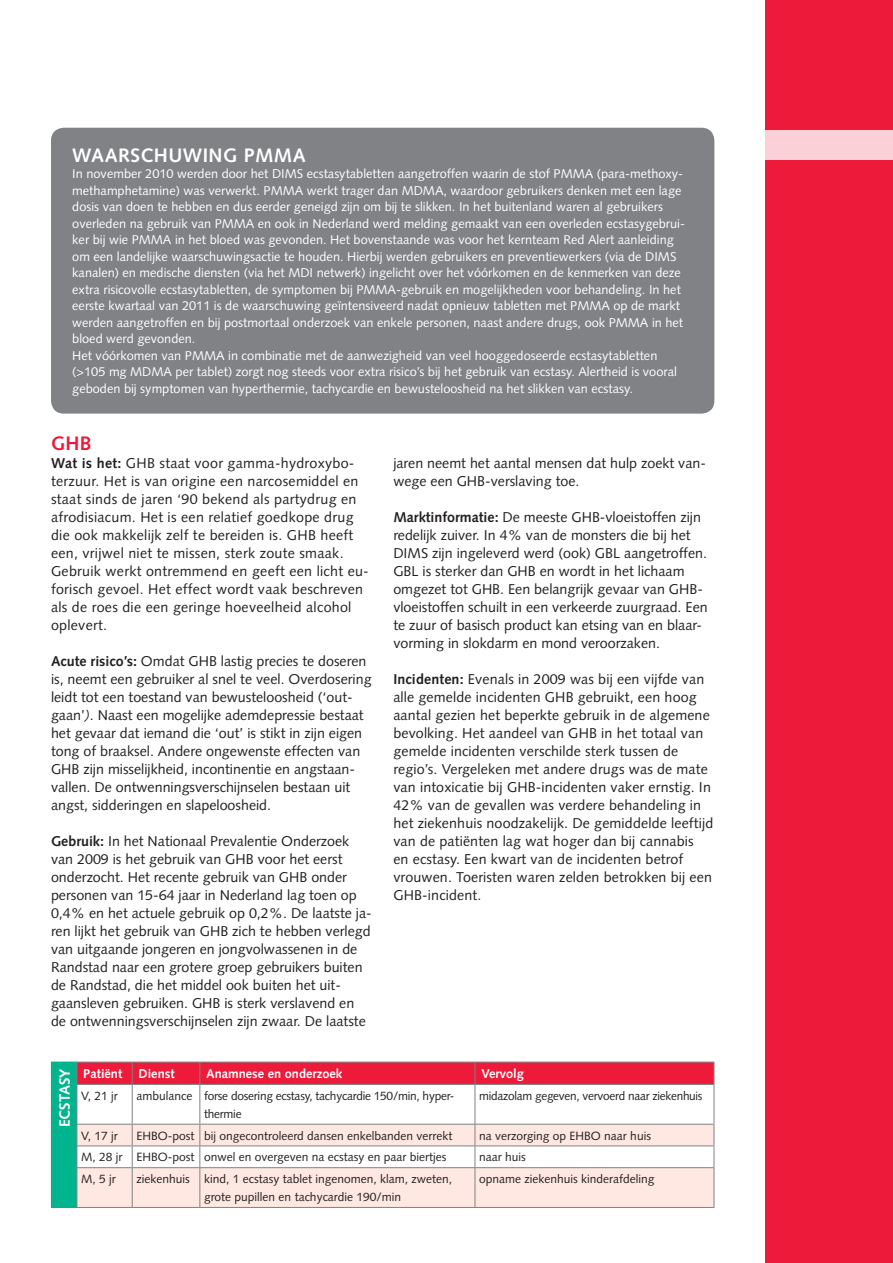
<style>
.page{position:relative;width:893px;height:1263px;background:#fff}
.page>*{position:absolute;margin:0;border:0;box-sizing:border-box;transform-origin:0 0}
.t1{font:700 19.5px "Syntax LT Std";letter-spacing:.02em;color:#fff}
.t2{font:700 19.5px "Syntax LT Std";color:#ed1a3a}
.t3{font:700 15px "Syntax LT Std";color:#fff}
.t4{font:14.25px/18px "Syntax LT Std";color:#231f20}
.t5{font:14.25px/18px "Syntax LT Std";letter-spacing:.02em;color:#231f20}
.t6{font:12.75px/16.5px "Syntax LT Std";color:#fff}
.t7{font:700 12.75px "Syntax LT Std";color:#fff}
.t8{font:12px/18px "Syntax LT Std";color:#231f20}
.t9{font:12px/18px "Syntax LT Std";letter-spacing:-.02em;color:#231f20}
.s1{font-weight:700}
.s2{font-style:italic}
</style>
<div class="page">
<div style="left:765px;top:0;width:128px;height:1263px;background:#ed1a3a"></div>
<div style="left:765px;top:130px;width:128px;height:29px;background:#fbd1d7"></div>
<div style="left:51px;top:128px;width:663px;height:286px;background:#808285;border-radius:13px"></div>
<div style="left:51px;top:1062px;width:26px;height:145px;background:#00b48d"></div>
<svg style="left:78px;top:1125px;width:636px;height:82px;fill:#fee8e1"></svg>
<svg style="left:51px;top:1207px;width:26px;height:1px"></svg>
<svg style="left:76px;top:1062px;width:639px;height:22px;background:#e81e3d"></svg>
<hr style="left:77px;top:1084px;width:55px;height:1px;background:#808285">
<hr style="left:77px;top:1085px;width:1px;height:39px;background:#808285">
<hr style="left:132px;top:1084px;width:68px;height:1px;background:#808285">
<hr style="left:132px;top:1085px;width:1px;height:39px;background:#808285">
<hr style="left:200px;top:1084px;width:275px;height:1px;background:#808285">
<hr style="left:199px;top:1085px;width:1px;height:39px;background:#808285">
<hr style="left:475px;top:1084px;width:239px;height:1px;background:#808285">
<hr style="left:475px;top:1085px;width:1px;height:39px;background:#808285">
<hr style="left:714px;top:1085px;width:1px;height:39px;background:#808285">
<hr style="left:77px;top:1124px;width:55px;height:1px;background:#808285">
<hr style="left:132px;top:1124px;width:68px;height:1px;background:#808285">
<hr style="left:200px;top:1124px;width:275px;height:1px;background:#808285">
<hr style="left:475px;top:1124px;width:239px;height:1px;background:#808285">
<hr style="left:77px;top:1145px;width:55px;height:1px;background:#808285">
<svg style="left:77px;top:1124px;width:1px;height:43px"></svg>
<hr style="left:132px;top:1145px;width:68px;height:1px;background:#808285">
<svg style="left:132px;top:1124px;width:1px;height:43px"></svg>
<hr style="left:200px;top:1145px;width:275px;height:1px;background:#808285">
<svg style="left:199px;top:1124px;width:1px;height:43px"></svg>
<hr style="left:475px;top:1145px;width:239px;height:1px;background:#808285">
<svg style="left:475px;top:1124px;width:1px;height:43px"></svg>
<svg style="left:714px;top:1124px;width:1px;height:43px"></svg>
<hr style="left:77px;top:1167px;width:55px;height:1px;background:#808285">
<hr style="left:77px;top:1168px;width:1px;height:39px;background:#808285">
<hr style="left:132px;top:1167px;width:68px;height:1px;background:#808285">
<hr style="left:132px;top:1168px;width:1px;height:39px;background:#808285">
<hr style="left:200px;top:1167px;width:275px;height:1px;background:#808285">
<hr style="left:199px;top:1168px;width:1px;height:39px;background:#808285">
<hr style="left:475px;top:1167px;width:239px;height:1px;background:#808285">
<hr style="left:475px;top:1168px;width:1px;height:39px;background:#808285">
<hr style="left:714px;top:1168px;width:1px;height:39px;background:#808285">
<hr style="left:77px;top:1207px;width:55px;height:1px;background:#808285">
<hr style="left:132px;top:1207px;width:68px;height:1px;background:#808285">
<hr style="left:200px;top:1207px;width:275px;height:1px;background:#808285">
<hr style="left:475px;top:1207px;width:239px;height:1px;background:#808285">
<h1 class="t1" style="left:72px;top:144px;width:235px">WAARSCHUWING PMMA</h1>
<p class="t6" style="left:72px;top:165px;width:614px">In november 2010 werden door het DIMS ecstasytabletten aangetroffen waarin de stof PMMA (para-methoxy&shy;methamphetamine) was verwerkt. PMMA werkt trager dan MDMA, waardoor gebruikers denken met een lage dosis van doen te hebben en dus eerder geneigd zijn om bij te slikken. In het buitenland waren al gebruikers overleden na gebruik van PMMA en ook in Nederland werd melding gemaakt van een overleden ecstasygebrui&shy;ker bij wie PMMA in het bloed was gevonden. Het bovenstaande was voor het kernteam Red Alert aanleiding om een landelijke waarschuwingsactie te houden. Hierbij werden gebruikers en preventiewerkers (via de DIMS kanalen) en medische diensten (via het MDI netwerk) ingelicht over het vóórkomen en de kenmerken van deze extra risicovolle ecstasytabletten, de symptomen bij PMMA-gebruik en mogelijkheden voor behandeling. In het eerste kwartaal van 2011 is de waarschuwing geïntensiveerd nadat opnieuw tabletten met PMMA op de markt werden aangetroffen en bij postmortaal onderzoek van enkele personen, naast andere drugs, ook PMMA in het bloed werd gevonden.<br>Het vóórkomen van PMMA in combinatie met de aanwezigheid van veel hooggedoseerde ecstasytabletten (&gt;105 mg MDMA per tablet) zorgt nog steeds voor extra risico’s bij het gebruik van ecstasy. Alertheid is vooral geboden bij symptomen van hyperthermie, tachycardie en bewusteloosheid na het slikken van ecstasy.</p>
<h1 class="t2" style="left:51px;top:432px;width:42px">GHB</h1>
<p class="t5" style="left:51px;top:454px;width:319px"><span class="s1">Wat is het:</span> GHB staat voor gamma-hydroxybo&shy;terzuur. Het is van origine een narcosemiddel en staat sinds de jaren ‘90 bekend als partydrug en afrodisiacum. Het is een relatief goedkope drug die ook makkelijk zelf te bereiden is. GHB heeft een, vrijwel niet te missen, sterk zoute smaak.<br>Gebruik werkt ontremmend en geeft een licht eu&shy;forisch gevoel. Het effect wordt vaak beschreven als de roes die een geringe hoeveelheid alcohol oplevert.</p>
<p class="t4" style="left:51px;top:652px;width:322px"><span class="s1">Acute risico’s:</span> Omdat GHB lastig precies te doseren is, neemt een gebruiker al snel te veel. Overdosering leidt tot een toestand van bewusteloosheid (‘out&shy;gaan’<span class="s2">)</span>. Naast een mogelijke ademdepressie bestaat het gevaar dat iemand die ‘out’ is stikt in zijn eigen tong of braaksel. Andere ongewenste effecten van GHB zijn misselijkheid, incontinentie en angstaan&shy;vallen. De ontwenningsverschijnselen bestaan uit angst, sidderingen en slapeloosheid.</p>
<p class="t4" style="left:51px;top:832px;width:322px"><span class="s1">Gebruik:</span> In het Nationaal Prevalentie Onderzoek van 2009 is het gebruik van GHB voor het eerst onderzocht. Het recente gebruik van GHB onder personen van 15-64 jaar in Nederland lag toen op 0,4% en het actuele gebruik op 0,2%. De laatste ja&shy;ren lijkt het gebruik van GHB zich te hebben verlegd van uitgaande jongeren en jongvolwassenen in de Randstad naar een grotere groep gebruikers buiten de Randstad, die het middel ook buiten het uit&shy;gaansleven gebruiken. GHB is sterk verslavend en de ontwenningsverschijnselen zijn zwaar. De laatste</p>
<p class="t4" style="left:393px;top:454px;width:314px">jaren neemt het aantal mensen dat hulp zoekt van&shy;wege een GHB-verslaving toe.</p>
<p class="t4" style="left:393px;top:508px;width:316px"><span class="s1">Marktinformatie:</span> De meeste GHB-vloeistoffen zijn redelijk zuiver. In 4% van de monsters die bij het DIMS zijn ingeleverd werd (ook) GBL aangetroffen.<br>GBL is sterker dan GHB en wordt in het lichaam omgezet tot GHB. Een belangrijk gevaar van GHB&shy;vloeistoffen schuilt in een verkeerde zuurgraad. Een te zuur of basisch product kan etsing van en blaar&shy;vorming in slokdarm en mond veroorzaken.</p>
<p class="t4" style="left:393px;top:670px;width:321px"><span class="s1">Incidenten:</span> Evenals in 2009 was bij een vijfde van alle gemelde incidenten GHB gebruikt, een hoog aantal gezien het beperkte gebruik in de algemene bevolking. Het aandeel van GHB in het totaal van gemelde incidenten verschilde sterk tussen de regio’s. Vergeleken met andere drugs was de mate van intoxicatie bij GHB-incidenten vaker ernstig. In 42% van de gevallen was verdere behandeling in het ziekenhuis noodzakelijk. De gemiddelde leeftijd van de patiënten lag wat hoger dan bij cannabis<br>en ecstasy. Een kwart van de incidenten betrof vrouwen. Toeristen waren zelden betrokken bij een GHB-incident.</p>
<p class="t3" style="left:56px;top:1127px;width:60px;rotate:-90deg">ECSTASY</p>
<p class="t7" style="left:83px;top:1066px;width:40px">Patiënt</p>
<p class="t7" style="left:139px;top:1066px;width:38px">Dienst</p>
<p class="t7" style="left:206px;top:1066px;width:138px">Anamnese en onderzoek</p>
<p class="t7" style="left:481px;top:1066px;width:44px">Vervolg</p>
<p class="t8" style="left:81px;top:1087px;width:38px">V, 21 jr</p>
<p class="t9" style="left:204px;top:1087px;width:252px;text-indent:-68px">ambulance forse dosering ecstasy, tachycardie 150/min, hyper&shy;thermie</p>
<p class="t9" style="left:479px;top:1087px;width:225px">midazolam gegeven, vervoerd naar ziekenhuis</p>
<p class="t8" style="left:81px;top:1126px;width:38px">V, 17 jr</p>
<p class="t8" style="left:136px;top:1126px;width:318px">EHBO-post bij ongecontroleerd dansen enkelbanden verrekt</p>
<p class="t8" style="left:479px;top:1126px;width:173px">na verzorging op EHBO naar huis</p>
<p class="t8" style="left:81px;top:1148px;width:367px">M, 28 jr EHBO-post onwel en overgeven na ecstasy en paar biertjes</p>
<p class="t8" style="left:479px;top:1148px;width:48px">naar huis</p>
<p class="t8" style="left:81px;top:1170px;width:36px">M, 5 jr</p>
<p class="t8" style="left:204px;top:1170px;width:250px;text-indent:-68px">ziekenhuis kind, 1 ecstasy tablet ingenomen, klam, zweten, grote pupillen en tachycardie 190/min</p>
<p class="t8" style="left:479px;top:1170px;width:177px">opname ziekenhuis kinderafdeling</p>
</div>
